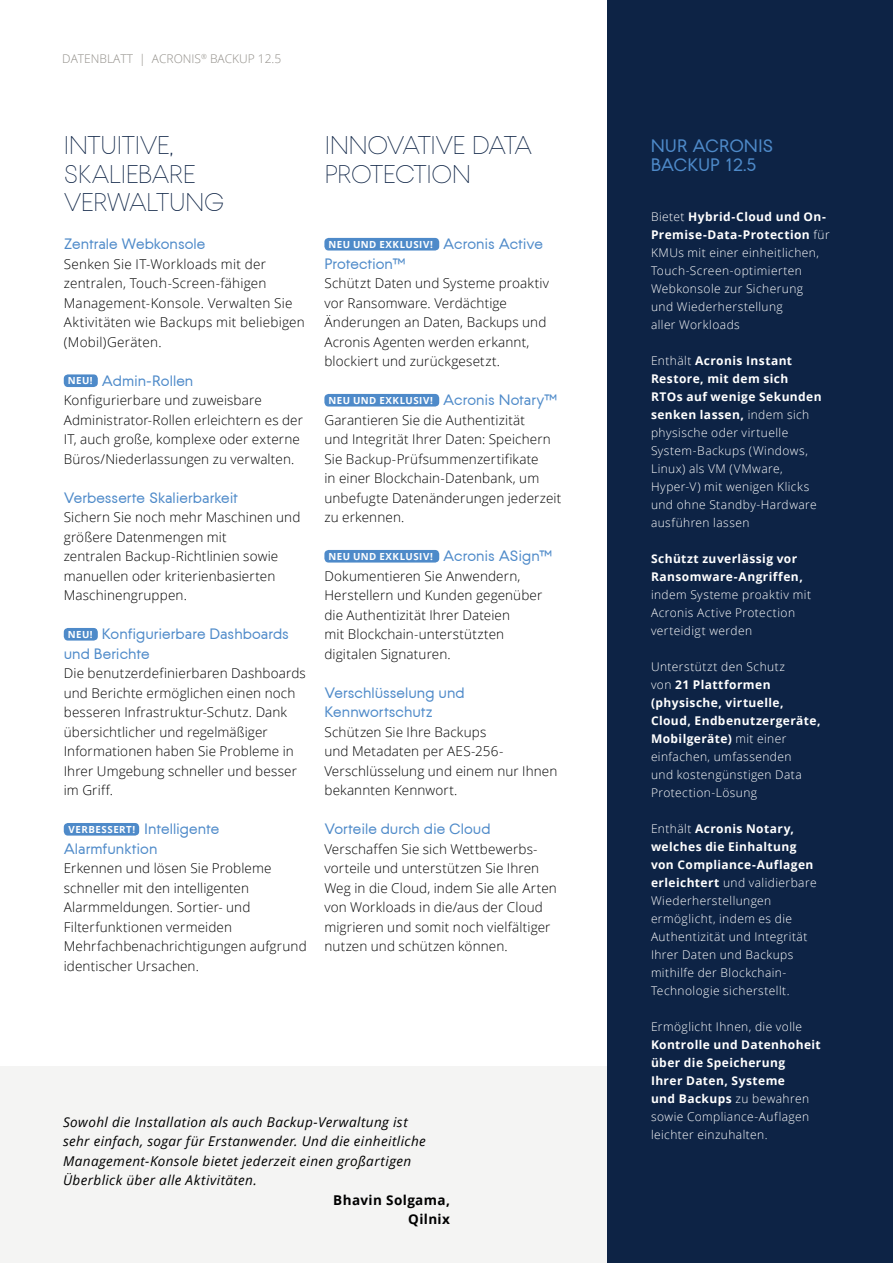
<style>
.page{position:relative;width:893px;height:1263px;background:#fff}
.page>*{position:absolute;margin:0;border:0;box-sizing:border-box;transform-origin:0 0}
.t1{font:300 25.5px/28.5px "Acronis";letter-spacing:-.005em;color:#0d2345}
.t2{font:18px/19.5px "Acronis";color:#4e8ac9}
.t3{font:15px/19.5px "Acronis";color:#4e8ac9}
.t4{font:300 13.5px/19.5px "Open Sans";letter-spacing:.01em;color:#000}
.t5{font:italic 13.5px/19.5px "Open Sans";letter-spacing:.03em;color:#000}
.t6{font:700 13.5px/19.5px "Open Sans";letter-spacing:.025em;color:#000;text-align:right}
.t7{font:300 12px/18px "Open Sans";letter-spacing:.035em;color:#fff}
.t8{font:700 12px/18px "Open Sans";letter-spacing:.035em;color:#fff}
.t9{font:300 12px "Open Sans";color:#918e88}
.t10{font:700 9.75px "Open Sans";letter-spacing:.05em;color:#fff}
.s1{font-family:"Open Sans";font-weight:700;font-size:9.75px;color:#fff}
.s2{font-family:"Acronis";font-weight:400;font-size:15px;color:#4e8ac9}
.s3{font-weight:700}
.s4{font-weight:300}
</style>
<div class="page">
<div style="left:0;top:1067px;width:675px;height:196px;background:#f4f4f3"></div>
<div style="left:64px;top:374px;width:34px;height:13px;background:#4e8ac9;border-radius:4px"></div>
<div style="left:64px;top:628px;width:34px;height:12px;background:#4e8ac9;border-radius:4px"></div>
<div style="left:64px;top:823px;width:75px;height:12px;background:#4e8ac9;border-radius:4px"></div>
<div style="left:324px;top:238px;width:115px;height:12px;background:#4e8ac9;border-radius:4px"></div>
<div style="left:324px;top:394px;width:115px;height:12px;background:#4e8ac9;border-radius:4px"></div>
<div style="left:324px;top:550px;width:115px;height:12px;background:#4e8ac9;border-radius:4px"></div>
<div style="left:608px;top:0;width:285px;height:1263px;background:#0d2345"></div>
<p class="t9" style="left:62px;top:51px;width:221px">DATENBLATT | ACRONIS<sup>®</sup> BACKUP 12.5</p>
<h1 class="t1" style="left:64px;top:132px;width:162px">INTUITIVE,<br>SKALIEBARE<br>VERWALTUNG</h1>
<h1 class="t1" style="left:325px;top:132px;width:209px">INNOVATIVE DATA<br>PROTECTION</h1>
<p class="t3" style="left:64px;top:234px;width:143px">Zentrale Webkonsole</p>
<p class="t4" style="left:64px;top:253px;width:243px">Senken Sie IT-Workloads mit der zentralen, Touch-Screen-fähigen<br>Management-Konsole. Verwalten Sie<br>Aktivitäten wie Backups mit beliebigen (Mobil)Geräten.</p>
<p class="t3" style="left:68px;top:371px;width:127px"><span class="s1">NEU!</span> Admin-Rollen</p>
<p class="t4" style="left:64px;top:390px;width:241px">Konfigurierbare und zuweisbare Administrator-Rollen erleichtern es der IT, auch große, komplexe oder externe Büros/Niederlassungen zu verwalten.</p>
<p class="t3" style="left:64px;top:488px;width:176px">Verbesserte Skalierbarkeit</p>
<p class="t4" style="left:64px;top:507px;width:238px">Sichern Sie noch mehr Maschinen und größere Datenmengen mit<br>zentralen Backup-Richtlinien sowie manuellen oder kriterienbasierten<br>Maschinengruppen.</p>
<p class="t3" style="left:64px;top:624px;width:227px"><span class="s1">NEU!</span> Konfigurierbare Dashboards und Berichte</p>
<p class="t4" style="left:64px;top:663px;width:244px">Die benutzerdefinierbaren Dashboards und Berichte ermöglichen einen noch besseren Infrastruktur-Schutz. Dank übersichtlicher und regelmäßiger Informationen haben Sie Probleme in Ihrer Umgebung schneller und besser im Griff.</p>
<p class="t3" style="left:64px;top:819px;width:157px;text-indent:5px"><span class="s1">VERBESSERT!</span> Intelligente<br>Alarmfunktion</p>
<p class="t4" style="left:64px;top:858px;width:244px">Erkennen und lösen Sie Probleme schneller mit den intelligenten<br>Alarmmeldungen. Sortier- und<br>Filterfunktionen vermeiden<br>Mehrfachbenachrichtigungen aufgrund identischer Ursachen.</p>
<p class="t10" style="left:328px;top:237px;width:216px">NEU UND EXKLUSIV! <span class="s2">Acronis Active</span></p>
<p class="t3" style="left:324px;top:254px;width:82px">Protection™</p>
<p class="t4" style="left:324px;top:273px;width:226px">Schützt Daten und Systeme proaktiv vor Ransomware. Verdächtige<br>Änderungen an Daten, Backups und<br>Acronis Agenten werden erkannt, blockiert und zurückgesetzt.</p>
<p class="t10" style="left:328px;top:393px;width:230px">NEU UND EXKLUSIV! <span class="s2">Acronis Notary™</span></p>
<p class="t4" style="left:324px;top:409px;width:238px">Garantieren Sie die Authentizität<br>und Integrität Ihrer Daten: Speichern Sie Backup-Prüfsummenzertifikate<br>in einer Blockchain-Datenbank, um unbefugte Datenänderungen jederzeit zu erkennen.</p>
<p class="t10" style="left:328px;top:549px;width:225px">NEU UND EXKLUSIV! <span class="s2">Acronis ASign™</span></p>
<p class="t4" style="left:324px;top:565px;width:219px">Dokumentieren Sie Anwendern,<br>Herstellern und Kunden gegenüber die Authentizität Ihrer Dateien<br>mit Blockchain-unterstützten digitalen Signaturen.</p>
<p class="t3" style="left:324px;top:683px;width:142px">Verschlüsselung und<br>Kennwortschutz</p>
<p class="t4" style="left:324px;top:721px;width:234px">Schützen Sie Ihre Backups<br>und Metadaten per AES-256-<br>Verschlüsselung und einem nur Ihnen bekannten Kennwort.</p>
<p class="t3" style="left:324px;top:819px;width:168px">Vorteile durch die Cloud</p>
<p class="t4" style="left:324px;top:838px;width:234px">Verschaffen Sie sich Wettbewerbs&shy;vorteile und unterstützen Sie Ihren Weg in die Cloud, indem Sie alle Arten von Workloads in die/aus der Cloud migrieren und somit noch vielfältiger nutzen und schützen können.</p>
<p class="t5" style="left:63px;top:1111px;width:364px">Sowohl die Installation als auch Backup-Verwaltung ist sehr einfach, sogar für Erstanwender. Und die einheitliche Management-Konsole bietet jederzeit einen großartigen Überblick über alle Aktivitäten.</p>
<p class="t6" style="left:333px;top:1189px;width:118px">Bhavin Solgama,<br>Qilnix</p>
<h2 class="t2" style="left:651px;top:136px;width:124px">NUR ACRONIS<br>BACKUP 12.5</h2>
<p class="t7" style="left:651px;top:207px;width:180px">Bietet <span class="s3">Hybrid-Cloud und On-<br>Premise-Data-Protection</span> für<br>KMUs mit einer einheitlichen,<br>Touch-Screen-optimierten<br>Webkonsole zur Sicherung<br>und Wiederherstellung<br>aller Workloads</p>
<p class="t7" style="left:651px;top:351px;width:172px">Enthält <span class="s3">Acronis Instant<br>Restore, mit dem sich<br>RTOs auf wenige Sekunden senken lassen,</span> indem sich physische oder virtuelle<br>System-Backups (Windows,<br>Linux) als VM (VMware,<br>Hyper-V) mit wenigen Klicks und ohne Standby-Hardware ausführen lassen</p>
<p class="t8" style="left:651px;top:549px;width:153px">Schützt zuverlässig vor<br>Ransomware-Angriffen,</p>
<p class="t7" style="left:651px;top:585px;width:162px">indem Systeme proaktiv mit<br>Acronis Active Protection verteidigt werden</p>
<p class="t7" style="left:651px;top:657px;width:171px">Unterstützt den Schutz<br>von <span class="s3">21 Plattformen (physische, virtuelle,<br>Cloud, Endbenutzergeräte,<br>Mobilgeräte)</span> mit einer einfachen, umfassenden<br>und kostengünstigen Data<br>Protection-Lösung</p>
<p class="t7" style="left:651px;top:819px;width:167px">Enthält <span class="s3">Acronis Notary, welches die Einhaltung von Compliance-Auflagen erleichtert</span> und validierbare<br>Wiederherstellungen ermöglicht, indem es die<br>Authentizität und Integrität<br>Ihrer Daten und Backups mithilfe der Blockchain-<br>Technologie sicherstellt.</p>
<p class="t7" style="left:651px;top:1017px;width:153px">Ermöglicht Ihnen, die volle</p>
<p class="t8" style="left:651px;top:1035px;width:171px">Kontrolle und Datenhoheit über die Speicherung<br>Ihrer Daten, Systeme<br>und Backups <span class="s4">zu bewahren sowie Compliance-Auflagen leichter einzuhalten.</span></p>
</div>
